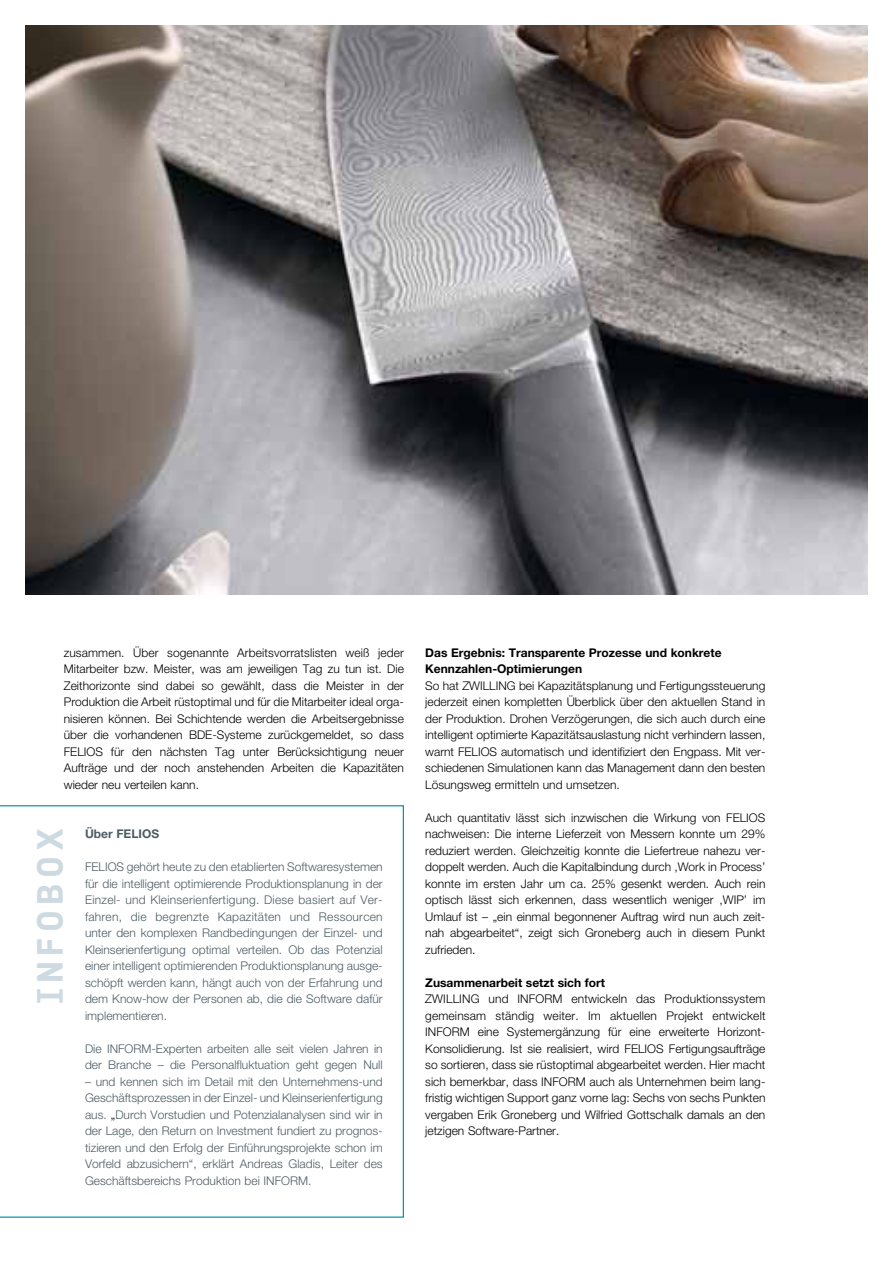
<style>
.page{position:relative;width:893px;height:1263px;background:#fff}
.page>*{position:absolute;margin:0;border:0;box-sizing:border-box;transform-origin:0 0}
.t1{font:36px "Notes Soft Bold Tf";letter-spacing:.15em;color:#cddae1}
.t2{font:300 12px/16.5px "Helvetica Neue LT Std";color:#000;text-align:justify}
.t3{font:300 12px/16.5px "Helvetica Neue LT Std";color:#4d5c64;text-align:justify}
.t4{font:700 12px/16.5px "Helvetica Neue LT Std";color:#000}
.t5{font:700 12px "Helvetica Neue LT Std";color:#4d5c64}
.s1{color:#000}
</style>
<div class="page">
<img style="left:26px;top:26px;width:841px;height:568px">
<svg style="left:0;top:805px;width:404px;height:413px"></svg>
<p class="t2" style="left:64px;top:644px;width:342px">zusammen. Über sogenannte Arbeitsvorratslisten weiß jeder Mitarbeiter bzw. Meister, was am jeweiligen Tag zu tun ist. Die Zeithorizonte sind dabei so gewählt, dass die Meister in der Produktion die Arbeit rüstoptimal und für die Mitarbeiter ideal orga&shy;nisieren können. Bei Schichtende werden die Arbeitsergebnisse über die vorhandenen BDE-Systeme zurückgemeldet, so dass FELIOS für den nächsten Tag unter Berücksichtigung neuer Aufträge und der noch anstehenden Arbeiten die Kapazitäten wieder neu verteilen kann.</p>
<p class="t4" style="left:425px;top:644px;width:298px">Das Ergebnis: Transparente Prozesse und konkrete<br>Kennzahlen-Optimierungen</p>
<p class="t2" style="left:425px;top:677px;width:342px">So hat ZWILLING bei Kapazitätsplanung und Fertigungssteuerung jederzeit einen kompletten Überblick über den aktuellen Stand in der Produktion. Drohen Verzögerungen, die sich auch durch eine intelligent optimierte Kapazitätsauslastung nicht verhindern lassen, warnt FELIOS automatisch und identifiziert den Engpass. Mit ver&shy;schiedenen Simulationen kann das Management dann den besten Lösungsweg ermitteln und umsetzen.</p>
<p class="t2" style="left:425px;top:809px;width:342px">Auch quantitativ lässt sich inzwischen die Wirkung von FELIOS nachweisen: Die interne Lieferzeit von Messern konnte um 29% reduziert werden. Gleichzeitig konnte die Liefertreue nahezu ver&shy;doppelt werden. Auch die Kapitalbindung durch ‚Work in Process’ konnte im ersten Jahr um ca. 25% gesenkt werden. Auch rein optisch lässt sich erkennen, dass wesentlich weniger ‚WIP’ im Umlauf ist – „ein einmal begonnener Auftrag wird nun auch zeit&shy;nah abgearbeitet“, zeigt sich Groneberg auch in diesem Punkt zufrieden.</p>
<p class="t4" style="left:425px;top:974px;width:181px">Zusammenarbeit setzt sich fort</p>
<p class="t2" style="left:425px;top:990px;width:342px">ZWILLING und INFORM entwickeln das Produktionssystem gemeinsam ständig weiter. Im aktuellen Projekt entwickelt INFORM eine Systemergänzung für eine erweiterte Horizont-Konsolidierung. Ist sie realisiert, wird FELIOS Fertigungsaufträge so sortieren, dass sie rüstoptimal abgearbeitet werden. Hier macht sich bemerkbar, dass INFORM auch als Unternehmen beim lang&shy;fristig wichtigen Support ganz vorne lag: Sechs von sechs Punkten vergaben Erik Groneberg und Wilfried Gottschalk damals an den jetzigen Software-Partner.</p>
<h1 class="t1" style="left:30px;top:1004px;width:177px;rotate:-90deg">INFOBOX</h1>
<p class="t5" style="left:85px;top:826px;width:76px">Über FELIOS</p>
<p class="t3" style="left:85px;top:858px;width:299px">FELIOS gehört heute zu den etablierten Softwaresystemen für die intelligent optimierende Produktionsplanung in der Einzel- und Kleinserienfertigung. Diese basiert auf Ver&shy;fahren, die begrenzte Kapazitäten und Ressourcen unter den komplexen Randbedingungen der Einzel- und Kleinserienfertigung optimal verteilen. Ob das Potenzial einer intelligent optimierenden Produktionsplanung ausge&shy;schöpft werden kann, hängt auch von der Erfahrung und dem Know-how der Personen ab, die die Software dafür implementieren.</p>
<p class="t3" style="left:85px;top:1040px;width:299px">Die INFORM-Experten arbeiten alle seit vielen Jahren in der Branche – die Personalfluktuation geht gegen Null</p>
<p class="t3" style="left:85px;top:1073px;width:299px">– und kennen sich im Detail mit den Unternehmens-und Geschäftsprozessen in der Einzel- und Kleinserienfertigung aus. <span class="s1">„</span>Durch Vorstudien und Potenzialanalysen sind wir in der Lage, den Return on Investment fundiert zu prognos&shy;tizieren und den Erfolg der Einführungsprojekte schon im Vorfeld abzusichern“, erklärt Andreas Gladis, Leiter des Geschäftsbereichs Produktion bei INFORM.</p>
</div>
